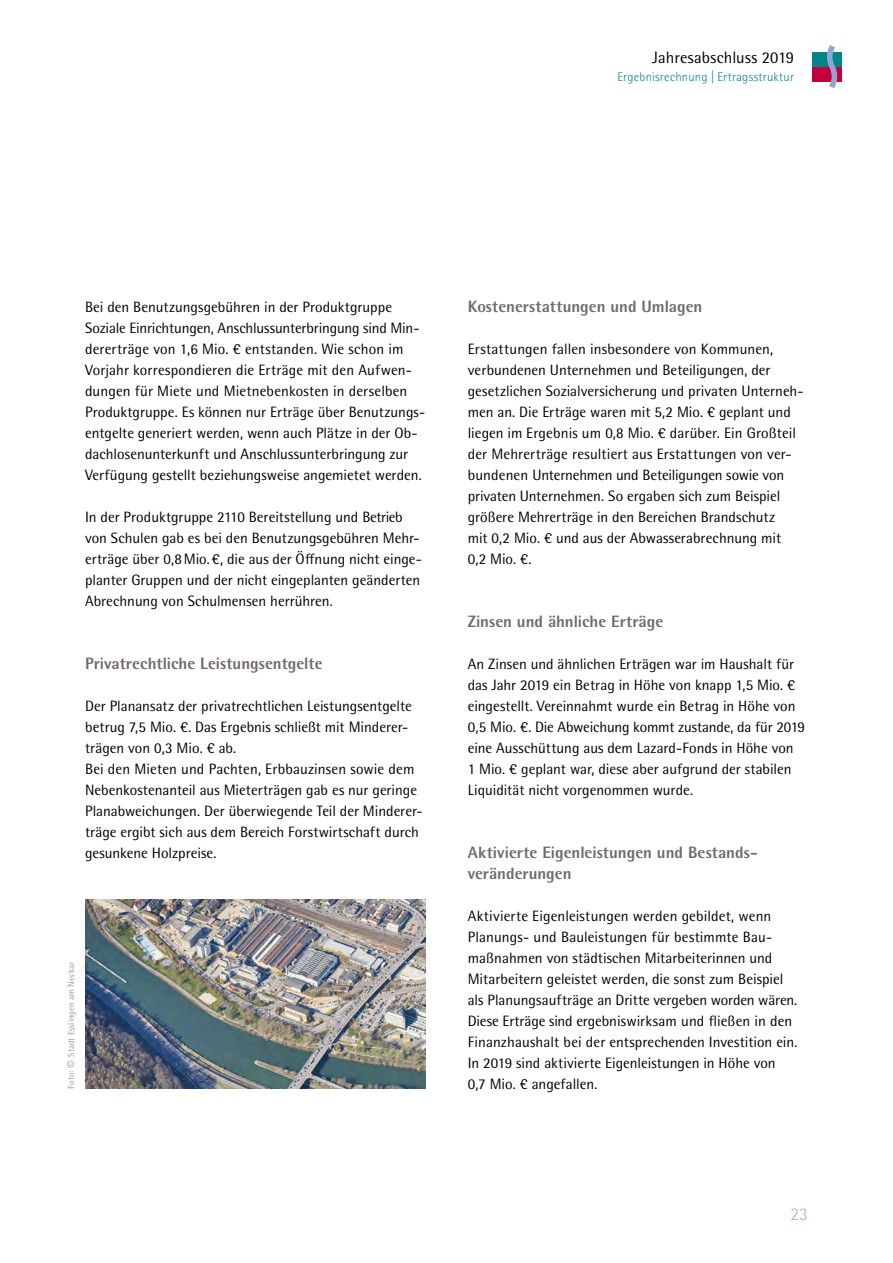
<style>
.page{position:relative;width:893px;height:1263px;background:#fff}
.page>*{position:absolute;margin:0;border:0;box-sizing:border-box;transform-origin:0 0}
.t1{font:300 18px "Rotis Semi Sans Pro";color:#95bebf}
.H4_subheadline_11_14{font:800 16.5px/21px "Rotis Semi Sans Pro";color:#736b67}
.t2{font:16.5px "Rotis Semi Sans Pro";letter-spacing:.01em;color:#000}
.P_copy_10_14{font:15px/21px "Rotis Semi Sans Pro";color:#000}
.t3{font:300 12.75px "Rotis Semi Sans Pro";letter-spacing:.02em;color:#008785}
.t4{font:9px "Rotis Semi Sans Pro";color:#9c9b9b}
.s1{font-size:15px}
</style>
<div class="page">
<div style="left:812px;top:52px;width:30px;height:15px;background:#008785"></div>
<div style="left:812px;top:67px;width:30px;height:15px;background:#c3003d"></div>
<svg style="left:827px;top:45px;width:10px;height:43px"></svg>
<img style="left:85px;top:900px;width:340px;height:189px">
<p class="t2" style="left:652px;top:48px;width:143px">Jahresabschluss 2019</p>
<p class="t3" style="left:617px;top:69px;width:178px">Ergebnisrechnung | Ertragsstruktur</p>
<p class="P_copy_10_14" style="left:85px;top:297px;width:340px">Bei den Benutzungsgebühren in der Produktgruppe Soziale Einrichtungen, Anschlussunterbringung sind Min&shy;dererträge von 1,6 Mio. € entstanden. Wie schon im Vorjahr korrespondieren die Erträge mit den Aufwen&shy;dungen für Miete und Mietnebenkosten in derselben Produktgruppe. Es können nur Erträge über Benutzungs&shy;entgelte generiert werden, wenn auch Plätze in der Ob&shy;dachlosenunterkunft und Anschlussunterbringung zur Verfügung gestellt beziehungsweise angemietet werden.</p>
<p class="P_copy_10_14" style="left:85px;top:507px;width:338px">In der Produktgruppe 2110 Bereitstellung und Betrieb von Schulen gab es bei den Benutzungsgebühren Mehr&shy;erträge über 0,8Mio.€, die aus der Öffnung nicht einge&shy;planter Gruppen und der nicht eingeplanten geänderten Abrechnung von Schulmensen herrühren.</p>
<h4 class="H4_subheadline_11_14" style="left:85px;top:653px;width:239px">Privatrechtliche Leistungsentgelte</h4>
<p class="P_copy_10_14" style="left:85px;top:696px;width:328px">Der Planansatz der privatrechtlichen Leistungsentgelte betrug 7,5 Mio. €. Das Ergebnis schließt mit Minderer&shy;trägen von 0,3 Mio. € ab.</p>
<p class="P_copy_10_14" style="left:85px;top:759px;width:339px">Bei den Mieten und Pachten, Erbbauzinsen sowie dem Nebenkostenanteil aus Mieterträgen gab es nur geringe Planabweichungen. Der überwiegende Teil der Minderer&shy;träge ergibt sich aus dem Bereich Forstwirtschaft durch gesunkene Holzpreise.</p>
<p class="t4" style="left:66px;top:1089px;width:128px;rotate:-90deg">Foto: <span class="s1">©</span> Stadt Esslingen am Neckar</p>
<p class="H4_subheadline_11_14" style="left:468px;top:296px;width:236px">Kostenerstattungen und Umlagen</p>
<p class="P_copy_10_14" style="left:468px;top:339px;width:337px">Erstattungen fallen insbesondere von Kommunen, verbundenen Unternehmen und Beteiligungen, der gesetzlichen Sozialversicherung und privaten Unterneh&shy;men an. Die Erträge waren mit 5,2 Mio. € geplant und liegen im Ergebnis um 0,8 Mio. € darüber. Ein Großteil der Mehrerträge resultiert aus Erstattungen von ver&shy;bundenen Unternehmen und Beteiligungen sowie von privaten Unternehmen. So ergaben sich zum Beispiel größere Mehrerträge in den Bereichen Brandschutz<br>mit 0,2 Mio. € und aus der Abwasserabrechnung mit<br>0,2 Mio. €.</p>
<p class="H4_subheadline_11_14" style="left:468px;top:611px;width:197px">Zinsen und ähnliche Erträge</p>
<p class="P_copy_10_14" style="left:468px;top:654px;width:339px">An Zinsen und ähnlichen Erträgen war im Haushalt für das Jahr 2019 ein Betrag in Höhe von knapp 1,5 Mio. € eingestellt. Vereinnahmt wurde ein Betrag in Höhe von 0,5 Mio. €. Die Abweichung kommt zustande, da für 2019 eine Ausschüttung aus dem Lazard-Fonds in Höhe von<br>1 Mio. € geplant war, diese aber aufgrund der stabilen Liquidität nicht vorgenommen wurde.</p>
<p class="H4_subheadline_11_14" style="left:468px;top:842px;width:290px">Aktivierte Eigenleistungen und Bestands&shy;veränderungen</p>
<p class="P_copy_10_14" style="left:468px;top:906px;width:331px">Aktivierte Eigenleistungen werden gebildet, wenn Planungs- und Bauleistungen für bestimmte Bau&shy;maßnahmen von städtischen Mitarbeiterinnen und Mitarbeitern geleistet werden, die sonst zum Beispiel als Planungsaufträge an Dritte vergeben worden wären.<br>Diese Erträge sind ergebniswirksam und fließen in den Finanzhaushalt bei der entsprechenden Investition ein.<br>In 2019 sind aktivierte Eigenleistungen in Höhe von</p>
<p class="P_copy_10_14" style="left:468px;top:1074px;width:131px">0,7 Mio. € angefallen.</p>
<p class="t1" style="left:791px;top:1204px;width:19px">23</p>
</div>
